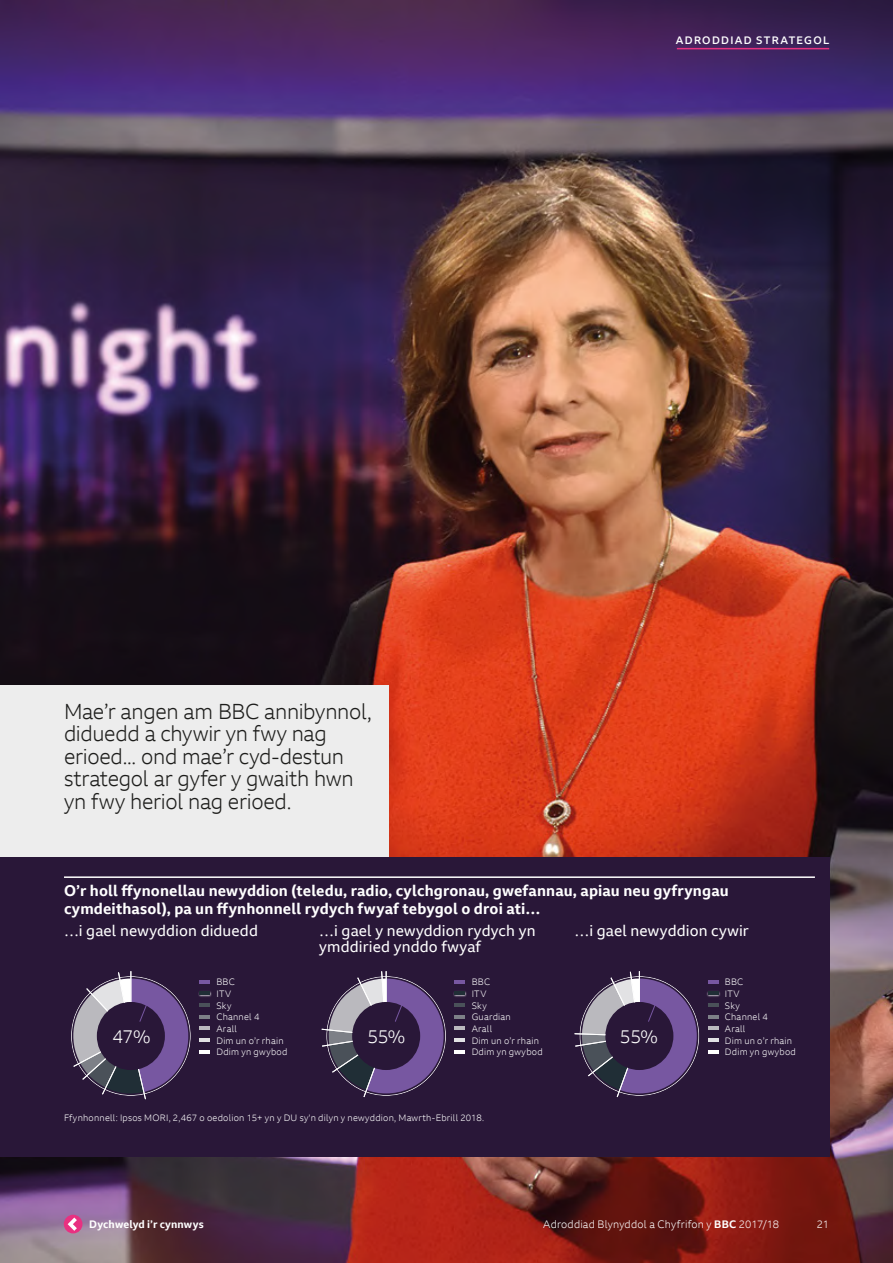
<style>
.page{position:relative;width:893px;height:1263px;background:#fff}
.page>*{position:absolute;margin:0;border:0;box-sizing:border-box;transform-origin:0 0}
.PurposesPullout{font:300 21px/22.5px "BBC Reith Sans";letter-spacing:-.015em;color:#1d1d1b}
.t1{font:300 18px "BBC Reith Sans";color:#fff}
.t2{font:700 15px/18px "BBC Reith Sans";letter-spacing:.01em;color:#fff}
.t3{font:15px/16.5px "BBC Reith Sans";letter-spacing:.01em;color:#fff}
.t4{font:300 10.5px "BBC Reith Sans";letter-spacing:.02em;color:#fff}
.ReadMore{font:700 10.5px "BBC Reith Sans";letter-spacing:.01em;color:#fff}
.t5{font:500 10.5px "BBC Reith Sans";letter-spacing:.125em;color:#fff}
.t6{font:300 9px/11.7px "BBC Reith Sans";letter-spacing:.025em;color:#fff}
.s1{font-weight:700}
</style>
<div class="page">
<img style="left:0;top:0;width:893px;height:1263px">
<div style="left:0;top:685px;width:389px;height:172px;background:#ededed"></div>
<div style="left:0;top:857px;width:829px;height:300px;background:#291738"></div>
<hr style="left:677px;top:48px;width:152px;height:1px;background:#e83181">
<hr style="left:64px;top:876px;width:750px;height:2px;background:#fff">
<svg style="left:71px;top:971px;width:139px;height:129px"></svg>
<svg style="left:321px;top:971px;width:144px;height:127px"></svg>
<svg style="left:574px;top:971px;width:144px;height:127px"></svg>
<div style="left:64px;top:1215px;width:18px;height:18px;background:#e83181;border-radius:50%"></div>
<svg style="left:68px;top:1217px;width:9px;height:14px"></svg>
<h2 class="PurposesPullout" style="left:64px;top:700px;width:309px">Mae’r angen am BBC annibynnol, diduedd a chywir yn fwy nag erioed... ond mae’r cyd-destun strategol ar gyfer y gwaith hwn yn fwy heriol nag erioed.</h2>
<p class="t5" style="left:676px;top:33px;width:155px">ADRODDIAD STRATEGOL</p>
<p class="t2" style="left:64px;top:881px;width:666px">O’r holl ffynonellau newyddion (teledu, radio, cylchgronau, gwefannau, apiau neu gyfryngau cymdeithasol), pa un ffynhonnell rydych fwyaf tebygol o droi ati…</p>
<p class="t3" style="left:64px;top:922px;width:195px">…i gael newyddion diduedd</p>
<p class="t3" style="left:319px;top:922px;width:218px">…i gael y newyddion rydych yn ymddiried ynddo fwyaf</p>
<p class="t3" style="left:575px;top:922px;width:176px">…i gael newyddion cywir</p>
<p class="t6" style="left:472px;top:976px;width:73px">BBC<br>ITV<br>Sky<br>Guardian<br>Arall<br>Dim un o’r rhain<br>Ddim yn gwybod</p>
<p class="t6" style="left:216px;top:976px;width:73px">BBC<br>ITV<br>Sky<br>Channel 4<br>Arall<br>Dim un o’r rhain<br>Ddim yn gwybod</p>
<p class="t6" style="left:725px;top:976px;width:73px">BBC<br>ITV<br>Sky<br>Channel 4<br>Arall<br>Dim un o’r rhain<br>Ddim yn gwybod</p>
<p class="t1" style="left:112px;top:1025px;width:39px">47%</p>
<p class="t1" style="left:367px;top:1025px;width:39px">55%</p>
<p class="t1" style="left:620px;top:1025px;width:39px">55%</p>
<p class="t6" style="left:64px;top:1112px;width:422px">Ffynhonnell: Ipsos MORI, 2,467 o oedolion 15+ yn y DU sy'n dilyn y newyddion, Mawrth-Ebrill 2018.</p>
<h6 class="ReadMore" style="left:89px;top:1217px;width:116px">Dychwelyd i’r cynnwys</h6>
<p class="t4" style="left:543px;top:1218px;width:237px">Adroddiad Blynyddol a Chyfrifon y <span class="s1">BBC</span> 2017/18</p>
<p class="t4" style="left:817px;top:1218px;width:14px">21</p>
</div>
